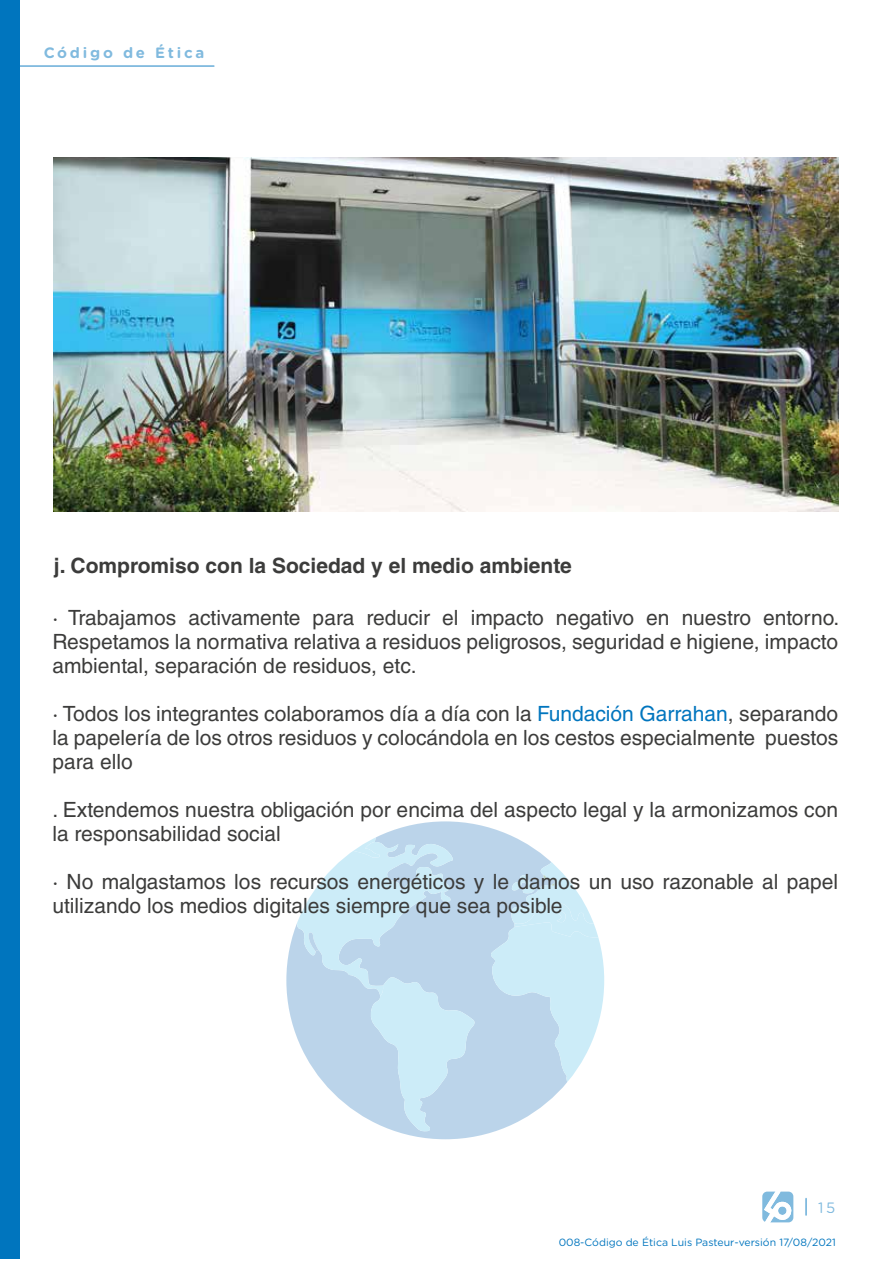
<style>
.page{position:relative;width:893px;height:1263px;background:#fff}
.page>*{position:absolute;margin:0;border:0;box-sizing:border-box;transform-origin:0 0}
.t1{font:21px/24px "Helvetica LT Std";color:#3c3c3b;text-align:justify}
.t2{font:700 21px "Helvetica LT Std";color:#3c3c3b}
.t3{font:700 15px "Gotham Rounded";letter-spacing:.185em;color:#0075be}
.t4{font:15px "Gotham Rounded";color:#0075be}
.t5{font:10.5px "Gotham Rounded";color:#0075be}
.s1{color:#0075be}
</style>
<div class="page">
<img style="left:53px;top:157px;width:786px;height:354px">
<div style="left:0;top:0;width:20px;height:1259px;background:#0075be"></div>
<svg style="left:286px;top:821px;width:279px;height:318px;fill:#bbd4ea"></svg>
<svg style="left:296px;top:836px;width:180px;height:295px;background:#c8e1f1"></svg>
<svg style="left:489px;top:860px;width:115px;height:225px;background:#cce5f3"></svg>
<hr style="left:0;top:65px;width:214px;height:2px;background:#0075be">
<svg style="left:762px;top:1191px;width:31px;height:31px"></svg>
<svg style="left:805px;top:1199px;width:2px;height:16px"></svg>
<p class="t3" style="left:43px;top:42px;width:163px">Código de Ética</p>
<p class="t2" style="left:54px;top:553px;width:519px">j. Compromiso con la Sociedad y el medio ambiente</p>
<p class="t1" style="left:52px;top:606px;width:788px">· Trabajamos activamente para reducir el impacto negativo en nuestro entorno.<br>Respetamos la normativa relativa a residuos peligrosos, seguridad e higiene, impacto ambiental, separación de residuos, etc.</p>
<p class="t1" style="left:52px;top:702px;width:787px">· Todos los integrantes colaboramos día a día con la <span class="s1">Fundación Garrahan</span>, separando la papelería de los otros residuos y colocándola en los cestos especialmente puestos para ello</p>
<p class="t1" style="left:52px;top:798px;width:787px">. Extendemos nuestra obligación por encima del aspecto legal y la armonizamos con la responsabilidad social</p>
<p class="t1" style="left:52px;top:870px;width:787px">· No malgastamos los recursos energéticos y le damos un uso razonable al papel utilizando los medios digitales siempre que sea posible</p>
<p class="t4" style="left:818px;top:1197px;width:19px">15</p>
<p class="t5" style="left:559px;top:1235px;width:279px">008-Código de Ética Luis Pasteur-versión 17/08/2021</p>
</div>
